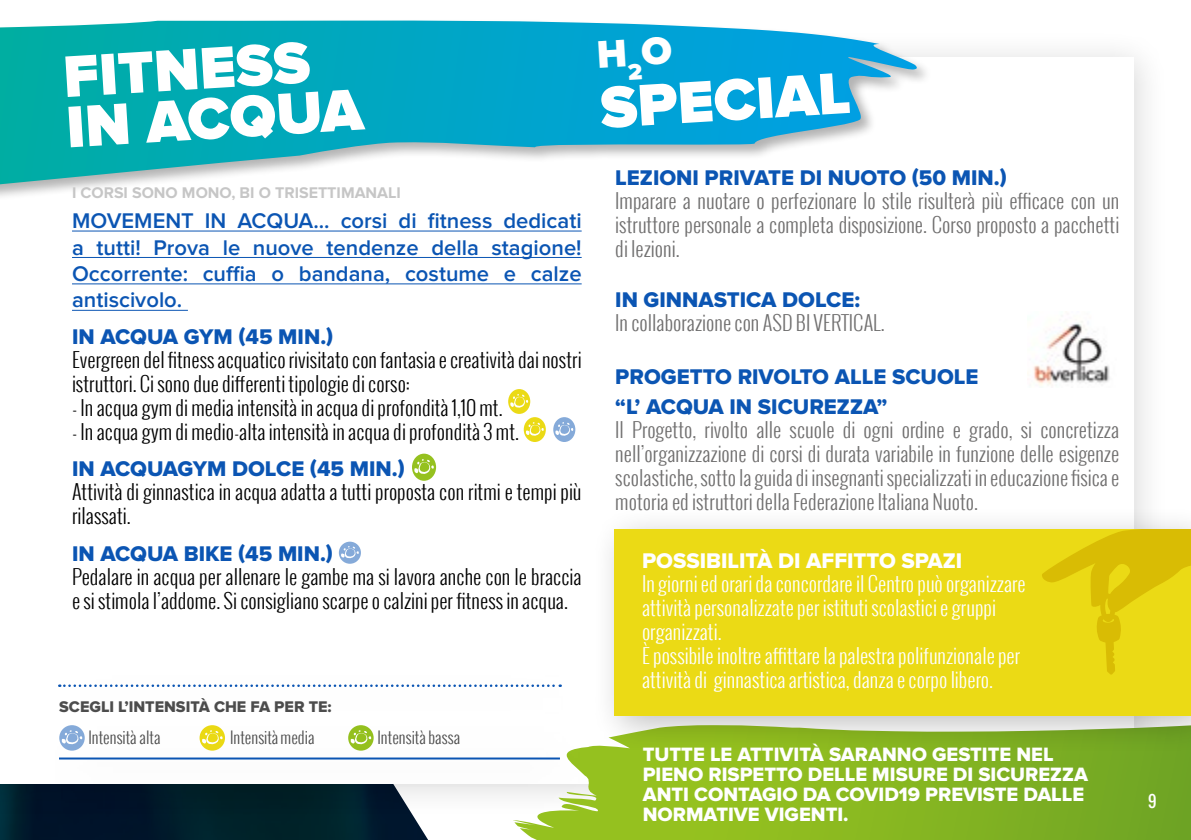
<style>
.page{position:relative;width:1191px;height:840px;background:#fff}
.page>*{position:absolute;margin:0;border:0;box-sizing:border-box;transform-origin:0 0}
.t1{font:900 60.8px/50.6px "Proxima Nova A";color:#fff}
.t2{font:22px/29.4px "Proxima Nova Extrabld";color:#0b55b3}
.t3{font:600 22px/26.4px "Proxima Nova";color:#0b55b3;text-align:justify}
.t4{font:22px "Proxima Nova Extrabld";color:#fff}
.t5{font:300 20px/24px "Oswald";color:#000}
.t6{font:300 20px/24px "Oswald";color:#706f6f;text-align:justify}
.t7{font:300 20px/24px "Oswald";color:#fff}
.t8{font:20px/20px "Proxima Nova Extrabld";color:#fff}
.t9{font:300 16px "Oswald";color:#4d4d4d}
.t10{font:700 16px "Proxima Nova";color:#c6c6c6}
.t11{font:16px "Proxima Nova Extrabld";color:#4d4d4d}
.t12{font:16px "Oswald";color:#fff}
</style>
<div class="page">
<svg style="left:0;top:819px;width:428px;height:20px;background:#031f2e"></svg>
<div style="left:0;top:29px;width:1170px;height:790px;background:#000;opacity:.15"></div>
<div style="left:0;top:57px;width:1134px;height:725px;background:#fff"></div>
<svg style="left:514px;top:755px;width:677px;height:84px;background:#86b622"></svg>
<div style="left:0;top:19px;width:932px;height:182px;background:#000;opacity:.3"></div>
<svg style="left:0;top:21px;width:917px;height:163px"></svg>
<hr style="left:72px;top:230px;width:509px;height:1px;background:#0b55b3">
<hr style="left:72px;top:257px;width:509px;height:1px;background:#0b55b3">
<hr style="left:72px;top:283px;width:509px;height:1px;background:#0b55b3">
<hr style="left:72px;top:310px;width:116px;height:1px;background:#0b55b3">
<svg style="left:339px;top:541px;width:22px;height:22px"></svg>
<svg style="left:340px;top:545px;width:19px;height:14px"></svg>
<img style="left:1027px;top:321px;width:83px;height:65px">
<div style="left:508px;top:389px;width:22px;height:24px;background:#ebda15;border-radius:50%"></div>
<svg style="left:509px;top:393px;width:19px;height:16px"></svg>
<div style="left:553px;top:417px;width:22px;height:25px;background:#85aad9;border-radius:50%"></div>
<svg style="left:554px;top:422px;width:20px;height:15px"></svg>
<div style="left:524px;top:417px;width:22px;height:25px;background:#ebda15;border-radius:50%"></div>
<svg style="left:525px;top:422px;width:19px;height:15px"></svg>
<div style="left:412px;top:453px;width:24px;height:27px;background:#95c11f;border-radius:50%"></div>
<svg style="left:413px;top:458px;width:21px;height:17px"></svg>
<svg style="left:59px;top:684px;width:502px;height:2px"></svg>
<div style="left:27px;top:710px;width:580px;height:112px;background:#000;opacity:.4"></div>
<hr style="left:59px;top:757px;width:501px;height:2px;background:#0b55b3">
<div style="left:591px;top:505px;width:600px;height:250px;background:#000;opacity:.25"></div>
<div style="left:615px;top:529px;width:575px;height:186px;background:#ebda15"></div>
<svg style="left:1042px;top:529px;width:148px;height:145px"></svg>
<div style="left:598px;top:36px;width:74px;height:43px;background:#00a3d4"></div>
<h1 class="t1" style="left:61px;top:51px;width:299px;rotate:-4deg">FITNESS<br>IN ACQUA</h1>
<p class="t10" style="left:72px;top:183px;width:330px">I CORSI SONO MONO, BI O TRISETTIMANALI</p>
<p class="t3" style="left:72px;top:208px;width:511px">MOVEMENT IN ACQUA... corsi di fitness dedicati a tutti! Prova le nuove tendenze della stagione!<br>Occorrente: cuffia o bandana, costume e calze antiscivolo.</p>
<p class="t2" style="left:72px;top:322px;width:263px">IN ACQUA GYM (45 MIN.)</p>
<p class="t5" style="left:72px;top:347px;width:511px">Evergreen del fitness acquatico rivisitato con fantasia e creatività dai nostri istruttori. Ci sono due differenti tipologie di corso:</p>
<p class="t5" style="left:72px;top:395px;width:432px">- In acqua gym di media intensità in acqua di profondità 1,10 mt.</p>
<p class="t5" style="left:72px;top:419px;width:448px">- In acqua gym di medio-alta intensità in acqua di profondità 3 mt.</p>
<p class="t2" style="left:72px;top:454px;width:334px">IN ACQUAGYM DOLCE (45 MIN.)</p>
<p class="t5" style="left:72px;top:479px;width:511px">Attività di ginnastica in acqua adatta a tutti proposta con ritmi e tempi più rilassati.</p>
<p class="t2" style="left:72px;top:539px;width:262px">IN ACQUA BIKE (45 MIN.)</p>
<p class="t5" style="left:72px;top:564px;width:511px">Pedalare in acqua per allenare le gambe ma si lavora anche con le braccia e si stimola l’addome. Si consigliano scarpe o calzini per fitness in acqua.</p>
<p class="t11" style="left:59px;top:696px;width:274px">SCEGLI L’INTENSITÀ CHE FA PER TE:</p>
<p class="t9" style="left:88px;top:725px;width:74px">Intensità alta</p>
<p class="t9" style="left:230px;top:725px;width:86px">Intensità media</p>
<p class="t9" style="left:377px;top:725px;width:84px">Intensità bassa</p>
<h1 class="t1" style="left:598px;top:82px;width:252px;rotate:-4deg">SPECIAL</h1>
<p class="t2" style="left:615px;top:163px;width:393px">LEZIONI PRIVATE DI NUOTO (50 MIN.)</p>
<p class="t6" style="left:615px;top:188px;width:505px">Imparare a nuotare o perfezionare lo stile risulterà più efficace con un istruttore personale a completa disposizione. Corso proposto a pacchetti di lezioni.</p>
<p class="t2" style="left:615px;top:285px;width:246px">IN GINNASTICA DOLCE:</p>
<p class="t6" style="left:615px;top:310px;width:271px">In collaborazione con ASD BI VERTICAL.</p>
<p class="t2" style="left:615px;top:362px;width:365px">PROGETTO RIVOLTO ALLE SCUOLE “L’ ACQUA IN SICUREZZA”</p>
<p class="t6" style="left:615px;top:417px;width:505px">Il Progetto, rivolto alle scuole di ogni ordine e grado, si concretizza nell’organizzazione di corsi di durata variabile in funzione delle esigenze scolastiche, sotto la guida di insegnanti specializzati in educazione fisica e motoria ed istruttori della Federazione Italiana Nuoto.</p>
<p class="t4" style="left:642px;top:548px;width:322px">POSSIBILITÀ DI AFFITTO SPAZI</p>
<p class="t7" style="left:642px;top:571px;width:385px">In giorni ed orari da concordare il Centro può organizzare attività personalizzate per istituti scolastici e gruppi organizzati.<br>È possibile inoltre affittare la palestra polifunzionale per attività di ginnastica artistica, danza e corpo libero.</p>
<p class="t8" style="left:643px;top:744px;width:447px">TUTTE LE ATTIVITÀ SARANNO GESTITE NEL PIENO RISPETTO DELLE MISURE DI SICUREZZA ANTI CONTAGIO DA COVID19 PREVISTE DALLE NORMATIVE VIGENTI.</p>
<p class="t12" style="left:1147px;top:788px;width:11px">9</p>
</div>
